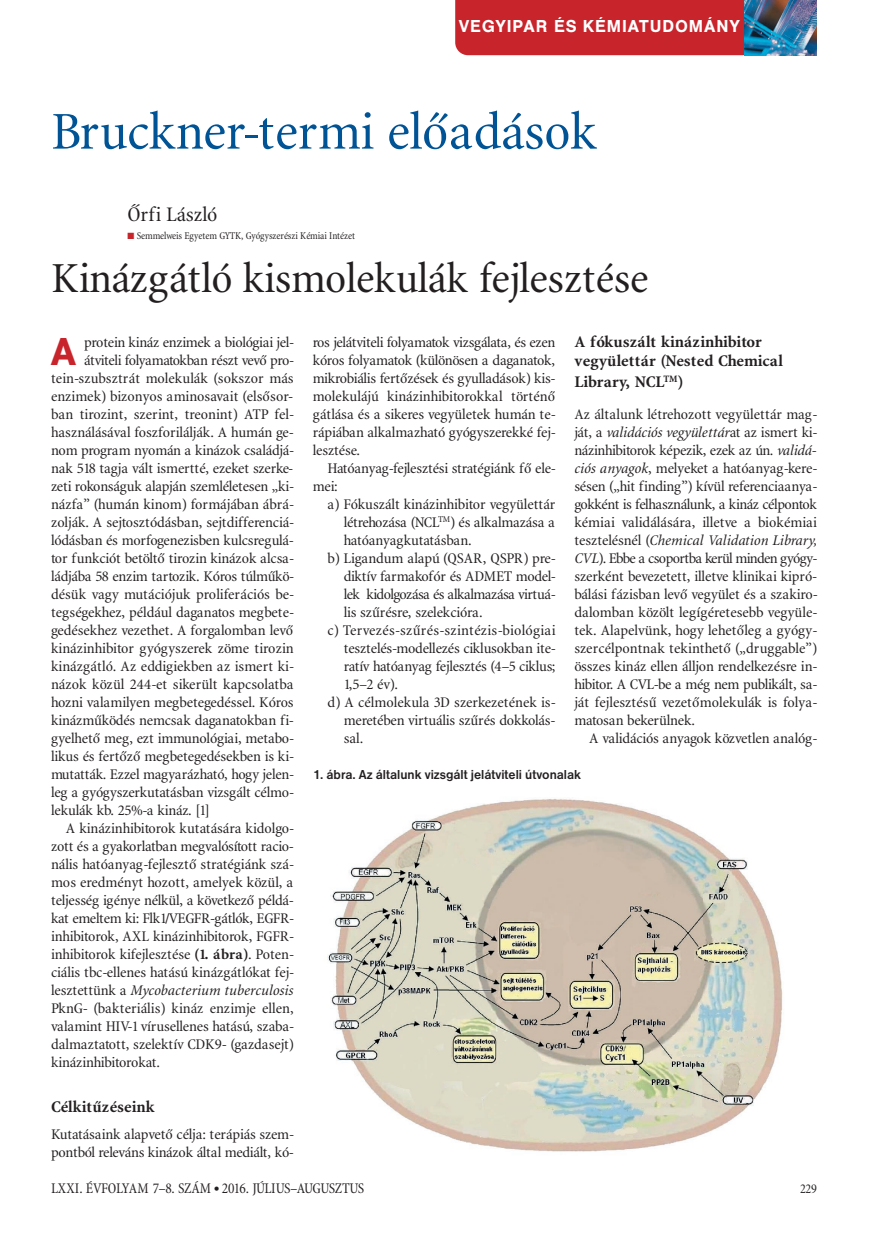
<style>
.page{position:relative;width:872px;height:1233px;background:#fff}
.page>*{position:absolute;margin:0;border:0;box-sizing:border-box;transform-origin:0 0}
.t1{font:54px "Minion Cn PFL";color:#005495;scale:1.1 1}
.t2{font:43.5px "Minion Cn PFL";color:#231f20;scale:1.1 1}
.t3{font:500 40.5px "Nimbus San No 5 TEE";color:#c8242b}
.t4{font:21px "Minion Cn PFL";color:#231f20;scale:1.1 1}
.t5{font:500 18px "Nimbus San No 5 TEE";letter-spacing:.05em;color:#fff}
.t6{font:700 16.5px/19.5px "Minion Cn PFL";color:#231f20;scale:1.1 1}
.t7{font:15px/18px "Minion Cn PFL";color:#231f20;scale:1.1 1}
.t8{font:15px "Minion Cn PFL";color:#231f20}
.t9{font:italic 15px "Minion Cn PFL";color:#231f20;scale:1.1 1}
.t10{font:15px "Minion Cn PFL";letter-spacing:.025em;color:#231f20;scale:1.1 1}
.t11{font:15px "Minion Cn PFL";letter-spacing:-.025em;color:#231f20;scale:1.1 1}
.t12{font:700 13.5px "Nimbus San DEE";color:#231f20;scale:.95 1}
.t13{font:13.5px "Minion Cn PFL";color:#231f20}
.t14{font:10.5px "Minion Cn PFL";color:#231f20}
.s1{font-style:italic}
.s2{font-weight:700}
.s3{font-style:normal}
</style>
<div class="page">
<img style="left:328px;top:798px;width:455px;height:354px">
<div style="left:455px;top:0;width:289px;height:55px;background:#c8242b"></div>
<img style="left:744px;top:0;width:72px;height:55px">
<p class="t5" style="left:458px;top:20px;width:282px">VEGYIPAR ÉS KÉMIATUDOMÁNY</p>
<h1 class="t1" style="left:51px;top:110px;width:497px">Bruckner-termi előadások</h1>
<h3 class="t4" style="left:128px;top:206px;width:83px">Őrfi László</h3>
<p class="t14" style="left:137px;top:231px;width:219px">Semmelweis Egyetem GYTK, Gyógyszerészi Kémiai Intézet</p>
<h2 class="t2" style="left:51px;top:261px;width:544px">Kinázgátló kismolekulák fejlesztése</h2>
<h3 class="t3" style="left:51px;top:338px;width:27px">A</h3>
<p class="t6" style="left:574px;top:333px;width:191px">A fókuszált kinázinhibitor vegyülettár (Nested Chemical</p>
<p class="t6" style="left:574px;top:374px;width:100px">Library, NCL<sup>TM</sup>)</p>
<p class="t7" style="left:574px;top:406px;width:222px;text-align:justify">Az általunk létrehozott vegyülettár mag&shy;ját, a <span class="s1">validációs vegyülettár</span>at az ismert ki&shy;názinhibitorok képezik, ezek az ún. <span class="s1">validá&shy;ciós anyagok</span>, melyeket a hatóanyag-kere&shy;sésen („hit finding”) kívül referenciaanya&shy;gokként is felhasználunk, a kináz célpontok kémiai validálására, illetve a biokémiai tesztelésnél (<span class="s1">Chemical Validation Library, CVL</span>). Ebbe a csoportba kerül minden gyógy&shy;szerként bevezetett, illetve klinikai kipró&shy;bálási fázisban levő vegyület és a szakiro&shy;dalomban közölt legígéretesebb vegyüle&shy;tek. Alapelvünk, hogy lehetőleg a gyógy&shy;szercélpontnak tekinthető („druggable”) összes kináz ellen álljon rendelkezésre in&shy;hibitor. A CVL-be a még nem publikált, sa&shy;ját fejlesztésű vezetőmolekulák is folya&shy;matosan bekerülnek.</p>
<p class="t7" style="left:589px;top:730px;width:208px">A validációs anyagok közvetlen analóg-</p>
<p class="t7" style="left:84px;top:334px;width:192px">protein kináz enzimek a biológiai jel-</p>
<p class="t7" style="left:84px;top:352px;width:192px">átviteli folyamatokban részt vevő pro-</p>
<p class="t7" style="left:51px;top:370px;width:222px">tein-szubsztrát molekulák (sokszor más</p>
<p class="t7" style="left:51px;top:388px;width:221px">enzimek) bizonyos aminosavait (elsősor-</p>
<p class="t7" style="left:51px;top:406px;width:222px">ban tirozint, szerint, treonint) ATP fel-</p>
<p class="t7" style="left:51px;top:424px;width:222px">használásával foszforilálják. A humán ge-</p>
<p class="t7" style="left:51px;top:442px;width:222px">nom program nyomán a kinázok családjá-</p>
<p class="t7" style="left:51px;top:460px;width:221px">nak 518 tagja vált ismertté, ezeket szerke-</p>
<p class="t7" style="left:51px;top:478px;width:222px">zeti rokonságuk alapján szemléletesen „ki-</p>
<p class="t7" style="left:51px;top:496px;width:222px">názfa” (humán kinom) formájában ábrá-</p>
<p class="t7" style="left:51px;top:514px;width:222px">zolják. A sejtosztódásban, sejtdifferenciá-</p>
<p class="t7" style="left:51px;top:532px;width:222px">lódásban és morfogenezisben kulcsregulá-</p>
<p class="t7" style="left:51px;top:550px;width:222px">tor funkciót betöltő tirozin kinázok alcsa-</p>
<p class="t7" style="left:51px;top:568px;width:222px">ládjába 58 enzim tartozik. Kóros túlműkö-</p>
<p class="t7" style="left:51px;top:586px;width:222px">désük vagy mutációjuk proliferációs be-</p>
<p class="t7" style="left:51px;top:604px;width:222px">tegségekhez, például daganatos megbete-</p>
<p class="t7" style="left:51px;top:622px;width:222px">gedésekhez vezethet. A forgalomban levő</p>
<p class="t7" style="left:51px;top:640px;width:222px">kinázinhibitor gyógyszerek zöme tirozin</p>
<p class="t7" style="left:51px;top:658px;width:222px">kinázgátló. Az eddigiekben az ismert ki-</p>
<p class="t7" style="left:51px;top:676px;width:222px">názok közül 244-et sikerült kapcsolatba</p>
<p class="t7" style="left:51px;top:694px;width:222px">hozni valamilyen megbetegedéssel. Kóros</p>
<p class="t7" style="left:51px;top:712px;width:222px">kinázműködés nemcsak daganatokban fi-</p>
<p class="t7" style="left:51px;top:730px;width:222px">gyelhető meg, ezt immunológiai, metabo-</p>
<p class="t7" style="left:51px;top:748px;width:222px">likus és fertőző megbetegedésekben is ki-</p>
<p class="t7" style="left:51px;top:766px;width:222px">mutatták. Ezzel magyarázható, hogy jelen-</p>
<p class="t7" style="left:51px;top:784px;width:222px">leg a gyógyszerkutatásban vizsgált célmo-</p>
<p class="t7" style="left:51px;top:802px;width:145px">lekulák kb. 25%-a kináz. [1]</p>
<p class="t7" style="left:66px;top:820px;width:208px">A kinázinhibitorok kutatására kidolgo-</p>
<p class="t7" style="left:51px;top:838px;width:222px">zott és a gyakorlatban megvalósított racio-</p>
<p class="t7" style="left:51px;top:856px;width:222px">nális hatóanyag-fejlesztő stratégiánk szá-</p>
<p class="t7" style="left:51px;top:874px;width:222px">mos eredményt hozott, amelyek közül, a</p>
<p class="t7" style="left:51px;top:892px;width:222px">teljesség igénye nélkül, a következő példá-</p>
<p class="t7" style="left:51px;top:910px;width:222px">kat emeltem ki: Flk1/VEGFR-gátlók, EGFR-</p>
<p class="t7" style="left:51px;top:928px;width:222px">inhibitorok, AXL kinázinhibitorok, FGFR-</p>
<p class="t7" style="left:51px;top:946px;width:222px">inhibitorok kifejlesztése <span class="s2">(1. ábra)</span>. Poten-</p>
<p class="t7" style="left:51px;top:964px;width:222px">ciális tbc-ellenes hatású kinázgátlókat fej-</p>
<p class="t9" style="left:51px;top:984px;width:222px"><span class="s3">lesztettünk a</span> Mycobacterium tuberculosis</p>
<p class="t7" style="left:51px;top:1000px;width:222px">PknG- (bakteriális) kináz enzimje ellen,</p>
<p class="t7" style="left:51px;top:1018px;width:222px">valamint HIV-1 vírusellenes hatású, szaba-</p>
<p class="t7" style="left:51px;top:1036px;width:222px">dalmaztatott, szelektív CDK9- (gazdasejt)</p>
<p class="t7" style="left:51px;top:1054px;width:100px">kinázinhibitorokat.</p>
<p class="t6" style="left:51px;top:1098px;width:96px">Célkitűzéseink</p>
<p class="t7" style="left:51px;top:1126px;width:222px">Kutatásaink alapvető célja: terápiás szem&shy;pontból releváns kinázok által mediált, kó-</p>
<p class="t7" style="left:313px;top:334px;width:222px;text-align:justify">ros jelátviteli folyamatok vizsgálata, és ezen kóros folyamatok (különösen a daganatok, mikrobiális fertőzések és gyulladások) kis&shy;molekulájú kinázinhibitorokkal történő gátlása és a sikeres vegyületek humán te&shy;rápiában alkalmazható gyógyszerekké fej&shy;lesztése.</p>
<p class="t7" style="left:313px;top:460px;width:222px;text-indent:15px">Hatóanyag-fejlesztési stratégiánk fő ele&shy;mei:</p>
<p class="t7" style="left:327px;top:496px;width:209px">a) Fókuszált kinázinhibitor vegyülettár</p>
<p class="t7" style="left:344px;top:514px;width:194px">létrehozása (NCL<sup>TM</sup>) és alkalmazása a</p>
<p class="t7" style="left:344px;top:532px;width:117px">hatóanyagkutatásban.</p>
<p class="t7" style="left:327px;top:550px;width:208px">b) Ligandum alapú (QSAR, QSPR) pre-</p>
<p class="t7" style="left:344px;top:568px;width:194px">diktív farmakofór és ADMET model-</p>
<p class="t11" style="left:344px;top:588px;width:194px">lek kidolgozása és alkalmazása virtuá-</p>
<p class="t7" style="left:344px;top:604px;width:128px">lis szűrésre, szelekcióra.</p>
<p class="t10" style="left:327px;top:624px;width:208px">c) Tervezés-szűrés-szintézis-biológiai</p>
<p class="t7" style="left:344px;top:640px;width:194px">tesztelés-modellezés ciklusokban ite-</p>
<p class="t7" style="left:344px;top:658px;width:194px">ratív hatóanyag fejlesztés (4–5 ciklus;</p>
<p class="t7" style="left:344px;top:676px;width:51px">1,5–2 év).</p>
<p class="t7" style="left:327px;top:694px;width:208px">d) A célmolekula 3D szerkezetének is-</p>
<p class="t7" style="left:344px;top:712px;width:193px">meretében virtuális szűrés dokkolás-</p>
<p class="t7" style="left:344px;top:730px;width:19px">sal.</p>
<p class="t12" style="left:313px;top:770px;width:284px">1. ábra. Az általunk vizsgált jelátviteli útvonalak</p>
<p class="t8" style="left:51px;top:1182px;width:314px">LXXI. ÉVFOLYAM 7–8. SZÁM ● 2016. JÚLIUS–AUGUSZTUS</p>
<p class="t13" style="left:800px;top:1183px;width:18px">229</p>
</div>
